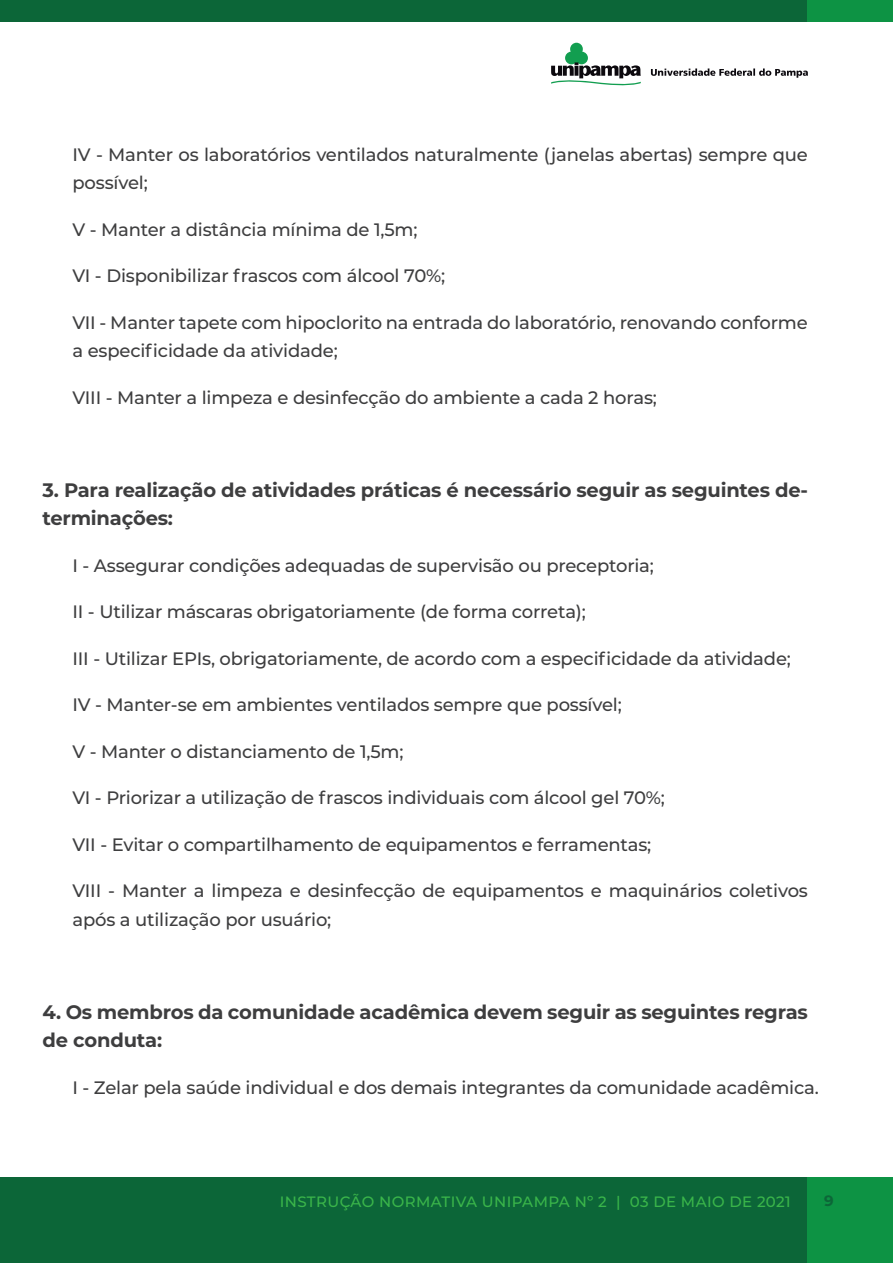
<style>
.page{position:relative;width:893px;height:1263px;background:#fff}
.page>*{position:absolute;margin:0;border:0;box-sizing:border-box;transform-origin:0 0}
.t1{font:700 19.5px/28.5px "Montserrat";letter-spacing:-.01em;color:#3e3e3f}
.t2{font:500 18px/28.5px "Montserrat";letter-spacing:-.01em;color:#3e3e3f}
.t3{font:500 15px "Montserrat";letter-spacing:.025em;color:#3ab54a}
.t4{font:700 15px "Montserrat";color:#0c6638}
</style>
<div class="page">
<div style="left:0;top:1178px;width:808px;height:85px;background:#0c6638"></div>
<div style="left:808px;top:1178px;width:85px;height:85px;background:#0d9344"></div>
<div style="left:0;top:0;width:808px;height:21px;background:#0c6638"></div>
<div style="left:808px;top:0;width:85px;height:21px;background:#0d9344"></div>
<svg style="left:551px;top:43px;width:257px;height:43px"></svg>
<p class="t2" style="left:73px;top:139px;width:737px">IV - Manter os laboratórios ventilados naturalmente (janelas abertas) sempre que possível;</p>
<p class="t2" style="left:73px;top:214px;width:346px">V - Manter a distância mínima de 1,5m;</p>
<p class="t2" style="left:73px;top:261px;width:374px">VI - Disponibilizar frascos com álcool 70%;</p>
<p class="t2" style="left:73px;top:307px;width:737px">VII - Manter tapete com hipoclorito na entrada do laboratório, renovando conforme a especificidade da atividade;</p>
<p class="t2" style="left:73px;top:382px;width:586px">VIII - Manter a limpeza e desinfecção do ambiente a cada 2 horas;</p>
<p class="t1" style="left:43px;top:475px;width:767px">3. Para realização de atividades práticas é necessário seguir as seguintes de&shy;terminações:</p>
<p class="t2" style="left:73px;top:550px;width:583px">I - Assegurar condições adequadas de supervisão ou preceptoria;</p>
<p class="t2" style="left:73px;top:597px;width:515px">II - Utilizar máscaras obrigatoriamente (de forma correta);</p>
<p class="t2" style="left:73px;top:643px;width:720px">III - Utilizar EPIs, obrigatoriamente, de acordo com a especificidade da atividade;</p>
<p class="t2" style="left:73px;top:690px;width:551px">IV - Manter-se em ambientes ventilados sempre que possível;</p>
<p class="t2" style="left:73px;top:736px;width:332px">V - Manter o distanciamento de 1,5m;</p>
<p class="t2" style="left:73px;top:783px;width:594px">VI - Priorizar a utilização de frascos individuais com álcool gel 70%;</p>
<p class="t2" style="left:73px;top:829px;width:580px">VII - Evitar o compartilhamento de equipamentos e ferramentas;</p>
<p class="t2" style="left:73px;top:876px;width:737px">VIII - Manter a limpeza e desinfecção de equipamentos e maquinários coletivos após a utilização por usuário;</p>
<p class="t1" style="left:43px;top:997px;width:767px">4. Os membros da comunidade acadêmica devem seguir as seguintes regras de conduta:</p>
<p class="t2" style="left:73px;top:1072px;width:748px">I - Zelar pela saúde individual e dos demais integrantes da comunidade acadêmica.</p>
<p class="t3" style="left:280px;top:1191px;width:512px">INSTRUÇÃO NORMATIVA UNIPAMPA Nº 2 | 03 DE MAIO DE 2021</p>
<p class="t4" style="left:824px;top:1190px;width:11px">9</p>
</div>
